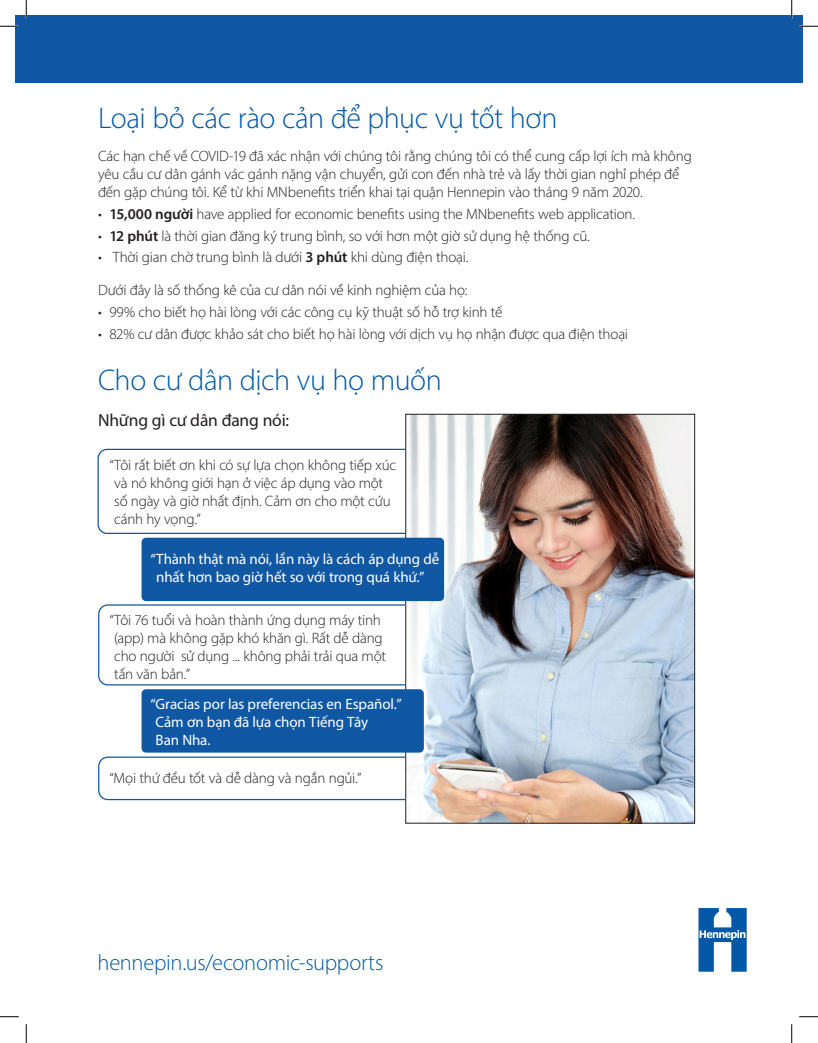
<style>
.page{position:relative;width:818px;height:1043px;background:#fff}
.page>*{position:absolute;margin:0;border:0;box-sizing:border-box;transform-origin:0 0}
.t1{font:300 30px "Myriad Pro";letter-spacing:-.015em;color:#0158a6}
.t2{font:300 22.5px "Myriad Pro";letter-spacing:-.01em;color:#0158a6}
.t3{font:17.5px "Myriad Pro";letter-spacing:-.01em;color:#231f20}
.t4{font:300 15px/18px "Myriad Pro";letter-spacing:-.015em;color:#231f20}
.t5{font:15px/18px "Myriad Pro";letter-spacing:-.01em;color:#fff}
.s1{font-weight:600}
</style>
<div class="page">
<div style="left:98px;top:604px;width:327px;height:81px;border:1px solid #1058a4;border-radius:9px"></div>
<div style="left:98px;top:756px;width:327px;height:44px;border:1px solid #1058a4;border-radius:9px"></div>
<div style="left:97px;top:449px;width:327px;height:85px;border:1px solid #1058a4;border-radius:9px"></div>
<div style="left:15px;top:15px;width:787px;height:67px;background:#1058a4"></div>
<svg style="left:698px;top:908px;width:48px;height:63px"></svg>
<img style="left:407px;top:416px;width:285px;height:405px">
<div style="left:405px;top:414px;width:289px;height:409px;border:1px solid #231f20"></div>
<div style="left:141px;top:537px;width:303px;height:64px;background:#1058a4;border-radius:5px"></div>
<div style="left:141px;top:689px;width:283px;height:63px;background:#1058a4;border-radius:4px"></div>
<svg style="left:0;top:25px;width:19px;height:2px"></svg>
<svg style="left:799px;top:25px;width:19px;height:2px"></svg>
<svg style="left:0;top:1016px;width:19px;height:1px"></svg>
<svg style="left:799px;top:1016px;width:19px;height:1px"></svg>
<svg style="left:25px;top:0;width:2px;height:19px"></svg>
<svg style="left:25px;top:1024px;width:2px;height:18px"></svg>
<svg style="left:790px;top:0;width:2px;height:19px"></svg>
<svg style="left:791px;top:1024px;width:1px;height:18px"></svg>
<h1 class="t1" style="left:98px;top:100px;width:461px">Loại bỏ các rào cản để phục vụ tốt hơn</h1>
<p class="t4" style="left:98px;top:147px;width:595px">Các hạn chế về COVID-19 đã xác nhận với chúng tôi rằng chúng tôi có thể cung cấp lợi ích mà không yêu cầu cư dân gánh vác gánh nặng vận chuyển, gửi con đến nhà trẻ và lấy thời gian nghỉ phép để đến gặp chúng tôi. Kể từ khi MNbenefits triển khai tại quận Hennepin vào tháng 9 năm 2020.</p>
<p class="t4" style="left:98px;top:205px;width:538px">• <span class="s1">15,000 người</span> have applied for economic benefits using the MNbenefits web application.</p>
<p class="t4" style="left:98px;top:226px;width:493px">• <span class="s1">12 phút</span> là thời gian đăng ký trung bình, so với hơn một giờ sử dụng hệ thống cũ.</p>
<p class="t4" style="left:98px;top:248px;width:372px">• Thời gian chờ trung bình là dưới <span class="s1">3 phút</span> khi dùng điện thoại.</p>
<p class="t4" style="left:98px;top:281px;width:370px">Dưới đây là số thống kê của cư dân nói về kinh nghiệm của họ:</p>
<p class="t4" style="left:98px;top:303px;width:406px">• 99% cho biết họ hài lòng với các công cụ kỹ thuật số hỗ trợ kinh tế</p>
<p class="t4" style="left:98px;top:325px;width:531px">• 82% cư dân được khảo sát cho biết họ hài lòng với dịch vụ họ nhận được qua điện thoại</p>
<h1 class="t1" style="left:98px;top:362px;width:345px">Cho cư dân dịch vụ họ muốn</h1>
<p class="t3" style="left:98px;top:409px;width:192px">Những gì cư dân đang nói:</p>
<p class="t4" style="left:114px;top:456px;width:283px;text-indent:-5px">“Tôi rất biết ơn khi có sự lựa chọn không tiếp xúc và nó không giới hạn ở việc áp dụng vào một số ngày và giờ nhất định. Cảm ơn cho một cứu cánh hy vọng.”</p>
<p class="t5" style="left:156px;top:550px;width:284px;text-indent:-6px">“Thành thật mà nói, lần này là cách áp dụng dễ nhất hơn bao giờ hết so với trong quá khứ.”</p>
<p class="t4" style="left:114px;top:610px;width:273px;text-indent:-5px">“Tôi 76 tuổi và hoàn thành ứng dụng máy tinh (app) mà không gặp khó khăn gì. Rất dễ dàng cho người sử dụng ... không phải trải qua một tấn văn bản.”</p>
<p class="t5" style="left:156px;top:694px;width:248px;text-indent:-5px">“Gracias por las preferencias en Español.”<br>Cảm ơn bạn đã lựa chọn Tiếng Tây<br>Ban Nha.</p>
<p class="t4" style="left:109px;top:769px;width:254px">“Mọi thứ đều tốt và dễ dàng và ngắn ngủi.”</p>
<h1 class="t2" style="left:97px;top:948px;width:287px">hennepin.us/economic-supports</h1>
</div>
